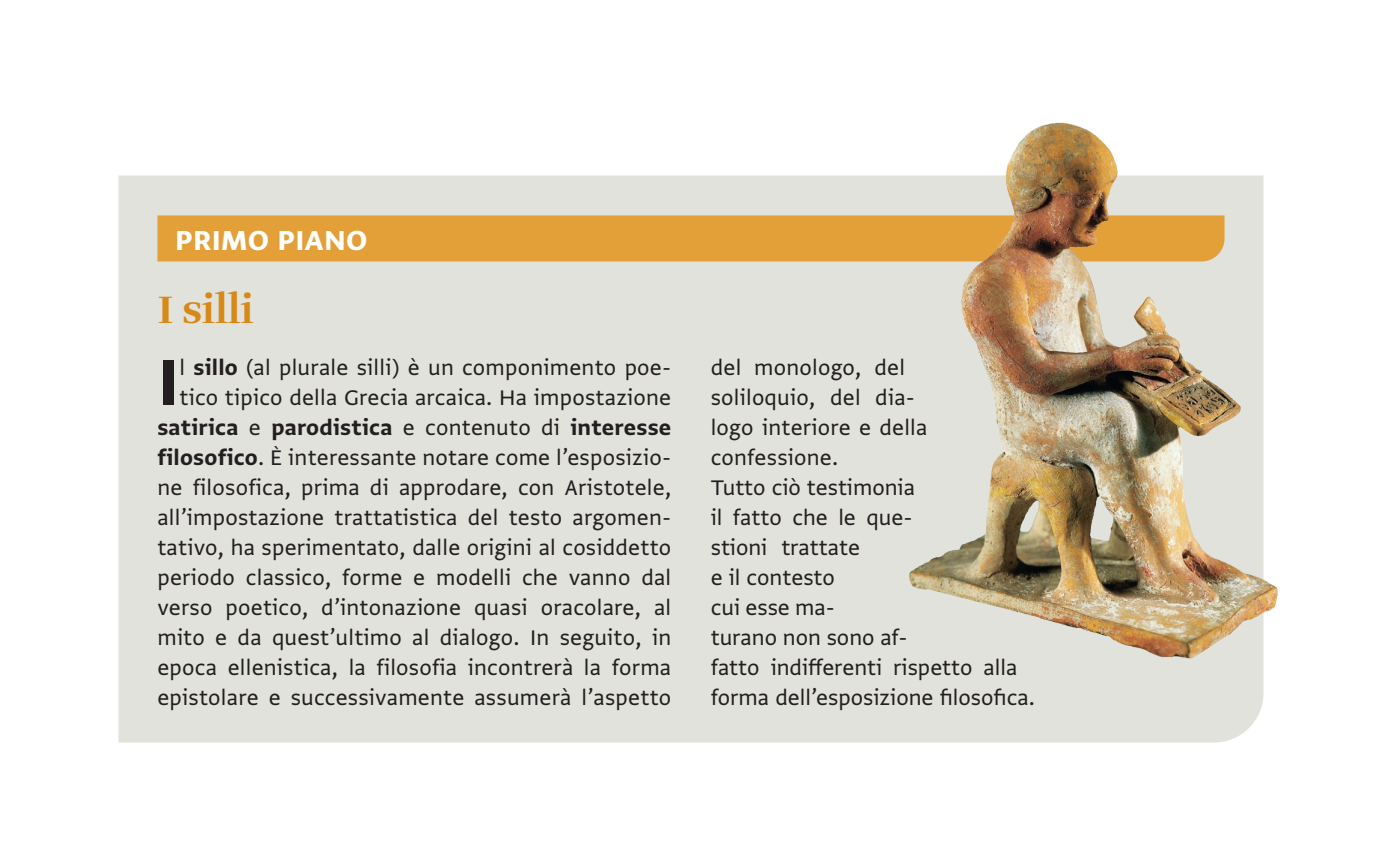
<style>
.page{position:relative;width:1382px;height:856px;background:#fff}
.page>*{position:absolute;margin:0;border:0;box-sizing:border-box;transform-origin:0 0}
.t1{font:76.5px "Greta Sans Std Bld";color:#231f20}
.t2{font:500 45px "Greta Display Pro";color:#d78816}
.t3{font:32.5px "Greta Sans Std Bld";letter-spacing:.01em;color:#fff}
.t4{font:25px/30px "Greta Sans Std";letter-spacing:.01em;color:#231f20}
.t5{font:25px "Greta Sans Std Bld";letter-spacing:.01em;color:#231f20}
.s1{font-family:"Greta Sans Std Bld"}
.s2{font-family:"Greta Sans Std"}
</style>
<div class="page">
<div style="left:118px;top:175px;width:1145px;height:567px;background:#e2e2dd"></div>
<div style="left:157px;top:215px;width:734px;height:46px;background:#e3a039"></div>
<img style="left:891px;top:122px;width:387px;height:548px">
<h3 class="t3" style="left:175px;top:221px;width:194px">PRIMO PIANO</h3>
<h2 class="t2" style="left:157px;top:283px;width:98px">I silli</h2>
<h1 class="t1" style="left:157px;top:336px;width:23px">I</h1>
<p class="t4" style="left:180px;top:351px;width:493px">l <span class="s1">sillo</span> (al plurale silli) è un componimento poe&shy;tico tipico della Grecia arcaica. Ha impostazione</p>
<p class="t5" style="left:157px;top:412px;width:515px">satirica <span class="s2">e</span> parodistica <span class="s2">e contenuto di</span> interesse</p>
<p class="t4" style="left:157px;top:441px;width:515px;text-align:justify"><span class="s1">filosofico</span>. È interessante notare come l’esposizio&shy;ne filosofica, prima di approdare, con Aristotele, all’impostazione trattatistica del testo argomen&shy;tativo, ha sperimentato, dalle origini al cosiddetto periodo classico, forme e modelli che vanno dal verso poetico, d’intonazione quasi oracolare, al mito e da quest’ultimo al dialogo. In seguito, in epoca ellenistica, la filosofia incontrerà la forma epistolare e successivamente assumerà l’aspetto</p>
<p class="t4" style="left:711px;top:351px;width:326px">del monologo, del<br>soliloquio, del dia-<br>logo interiore e della confessione.<br>Tutto ciò testimonia<br>il fatto che le que-<br>stioni trattate<br>e il contesto<br>cui esse ma-<br>turano non sono af-<br>fatto indifferenti rispetto alla forma dell’esposizione filosofica.</p>
</div>
